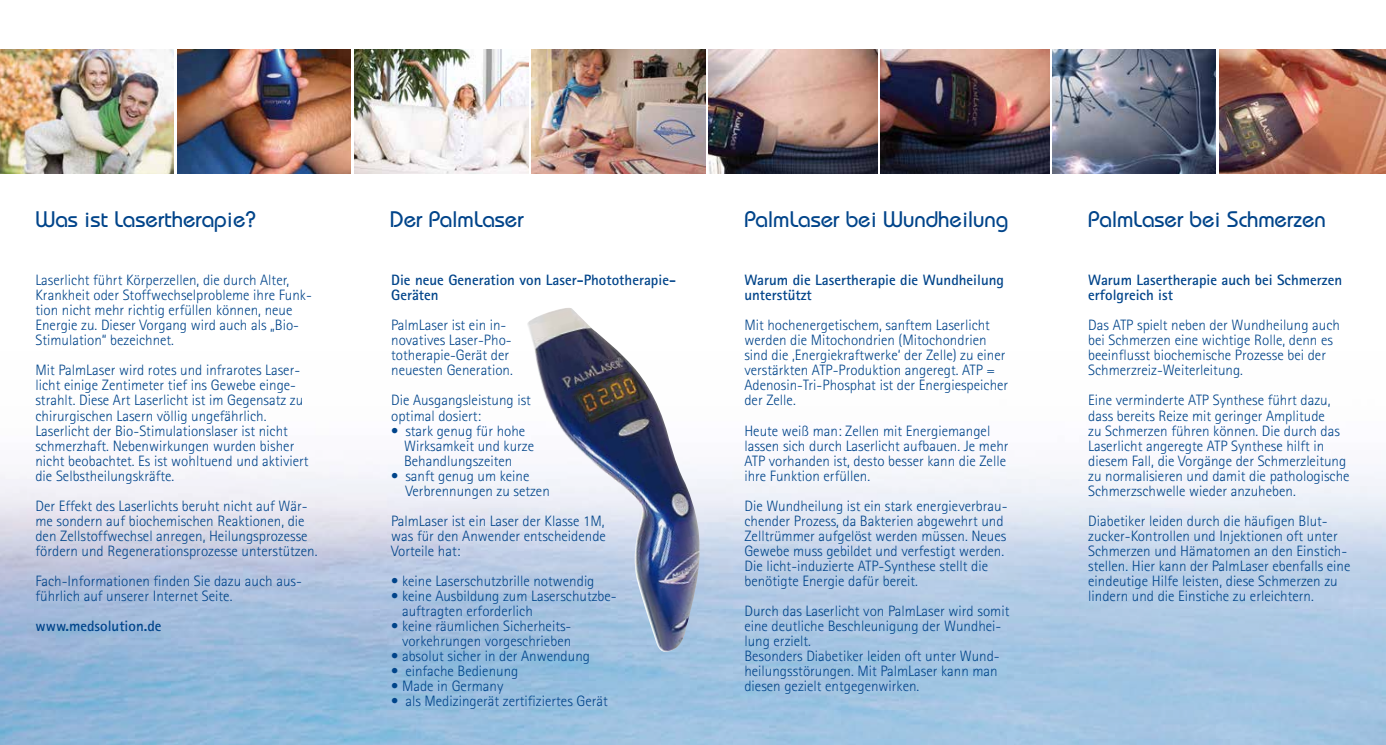
<style>
.page{position:relative;width:1386px;height:745px;background:#fff}
.page>*{position:absolute;margin:0;border:0;box-sizing:border-box;transform-origin:0 0}
.t1{font:500 22.5px "Bauhaus";color:#00448a}
.t2{font:300 15px/15px "Rotis Sans Serif";color:#00448a}
.t3{font:700 15px/15px "Rotis Sans Serif";color:#00448a}
</style>
<div class="page">
<img style="left:0;top:465px;width:1385px;height:279px">
<img style="left:1052px;top:50px;width:163px;height:124px">
<img style="left:1219px;top:50px;width:166px;height:124px">
<img style="left:709px;top:50px;width:168px;height:124px">
<img style="left:881px;top:50px;width:168px;height:124px">
<img style="left:354px;top:50px;width:174px;height:124px">
<img style="left:531px;top:50px;width:174px;height:124px">
<img style="left:0;top:50px;width:174px;height:124px">
<img style="left:177px;top:50px;width:174px;height:124px">
<img style="left:523px;top:308px;width:179px;height:347px">
<h1 class="t1" style="left:35px;top:205px;width:222px">Was ist Lasertherapie?</h1>
<p class="t2" style="left:35px;top:272px;width:278px">Laserlicht führt Körperzellen, die durch Alter, Krankheit oder Stoffwechselprobleme ihre Funk&shy;tion nicht mehr richtig erfüllen können, neue Energie zu. Dieser Vorgang wird auch als „Bio-Stimulation“ bezeichnet.</p>
<p class="t2" style="left:35px;top:362px;width:275px">Mit PalmLaser wird rotes und infrarotes Laser&shy;licht einige Zentimeter tief ins Gewebe einge&shy;strahlt. Diese Art Laserlicht ist im Gegensatz zu chirurgischen Lasern völlig ungefährlich.<br>Laserlicht der Bio-Stimulationslaser ist nicht schmerzhaft. Nebenwirkungen wurden bisher nicht beobachtet. Es ist wohltuend und aktiviert die Selbstheilungskräfte.</p>
<p class="t2" style="left:35px;top:497px;width:283px">Der Effekt des Laserlichts beruht nicht auf Wär&shy;me sondern auf biochemischen Reaktionen, die den Zellstoffwechsel anregen, Heilungsprozesse fördern und Regenerationsprozesse unterstützen.</p>
<p class="t2" style="left:35px;top:572px;width:268px">Fach-Informationen finden Sie dazu auch aus&shy;führlich auf unserer Internet Seite.</p>
<p class="t3" style="left:35px;top:617px;width:128px">www.medsolution.de</p>
<h1 class="t1" style="left:390px;top:205px;width:135px">Der PalmLaser</h1>
<h1 class="t1" style="left:744px;top:205px;width:265px">PalmLaser bei Wundheilung</h1>
<p class="t3" style="left:391px;top:272px;width:286px">Die neue Generation von Laser-Phototherapie-<br>Geräten</p>
<p class="t2" style="left:391px;top:317px;width:123px">PalmLaser ist ein in&shy;novatives Laser-Pho&shy;totherapie-Gerät der neuesten Generation.</p>
<p class="t2" style="left:391px;top:392px;width:141px">Die Ausgangsleistung ist optimal dosiert:</p>
<p class="t2" style="left:404px;top:422px;width:131px;text-indent:-13px">• stark genug für hohe<br>Wirksamkeit und kurze<br>Behandlungszeiten</p>
<p class="t2" style="left:405px;top:467px;width:146px;text-indent:-14px">• sanft genug um keine<br>Verbrennungen zu setzen</p>
<p class="t2" style="left:391px;top:512px;width:216px;text-align:justify">PalmLaser ist ein Laser der Klasse 1M, was für den Anwender entscheidende Vorteile hat:</p>
<p class="t2" style="left:391px;top:572px;width:205px">• keine Laserschutzbrille notwendig</p>
<p class="t2" style="left:402px;top:587px;width:216px;text-indent:-11px">• keine Ausbildung zum Laserschutzbe&shy;auftragten erforderlich</p>
<p class="t2" style="left:391px;top:617px;width:182px;text-align:right">• keine räumlichen Sicherheits&shy;vorkehrungen vorgeschrieben</p>
<p class="t2" style="left:391px;top:647px;width:200px">• absolut sicher in der Anwendung</p>
<p class="t2" style="left:391px;top:662px;width:129px">• einfache Bedienung</p>
<p class="t2" style="left:391px;top:677px;width:114px">• Made in Germany</p>
<p class="t2" style="left:391px;top:692px;width:218px">• als Medizingerät zertifiziertes Gerät</p>
<p class="t3" style="left:744px;top:272px;width:261px">Warum die Lasertherapie die Wundheilung unterstützt</p>
<p class="t2" style="left:744px;top:317px;width:265px">Mit hochenergetischem, sanftem Laserlicht werden die Mitochondrien (Mitochondrien sind die ‚Energiekraftwerke‘ der Zelle) zu einer verstärkten ATP-Produktion angeregt. ATP = Adenosin-Tri-Phosphat ist der Energiespeicher der Zelle.</p>
<p class="t2" style="left:744px;top:422px;width:266px">Heute weiß man: Zellen mit Energiemangel lassen sich durch Laserlicht aufbauen. Je mehr ATP vorhanden ist, desto besser kann die Zelle ihre Funktion erfüllen.</p>
<p class="t2" style="left:744px;top:497px;width:265px">Die Wundheilung ist ein stark energieverbrau&shy;chender Prozess, da Bakterien abgewehrt und Zelltrümmer aufgelöst werden müssen. Neues Gewebe muss gebildet und verfestigt werden.<br>Die licht-induzierte ATP-Synthese stellt die benötigte Energie dafür bereit.</p>
<p class="t2" style="left:744px;top:602px;width:266px">Durch das Laserlicht von PalmLaser wird somit eine deutliche Beschleunigung der Wundhei&shy;lung erzielt.<br>Besonders Diabetiker leiden oft unter Wund&shy;heilungsstörungen. Mit PalmLaser kann man diesen gezielt entgegenwirken.</p>
<h1 class="t1" style="left:1088px;top:205px;width:239px">PalmLaser bei Schmerzen</h1>
<p class="t3" style="left:1088px;top:272px;width:255px">Warum Lasertherapie auch bei Schmerzen erfolgreich ist</p>
<p class="t2" style="left:1088px;top:317px;width:253px">Das ATP spielt neben der Wundheilung auch bei Schmerzen eine wichtige Rolle, denn es beeinflusst biochemische Prozesse bei der Schmerzreiz-Weiterleitung.</p>
<p class="t2" style="left:1088px;top:392px;width:263px">Eine verminderte ATP Synthese führt dazu, dass bereits Reize mit geringer Amplitude<br>zu Schmerzen führen können. Die durch das Laserlicht angeregte ATP Synthese hilft in diesem Fall, die Vorgänge der Schmerzleitung zu normalisieren und damit die pathologische Schmerzschwelle wieder anzuheben.</p>
<p class="t2" style="left:1088px;top:512px;width:264px">Diabetiker leiden durch die häufigen Blut&shy;zucker-Kontrollen und Injektionen oft unter Schmerzen und Hämatomen an den Einstich&shy;stellen. Hier kann der PalmLaser ebenfalls eine eindeutige Hilfe leisten, diese Schmerzen zu lindern und die Einstiche zu erleichtern.</p>
</div>
